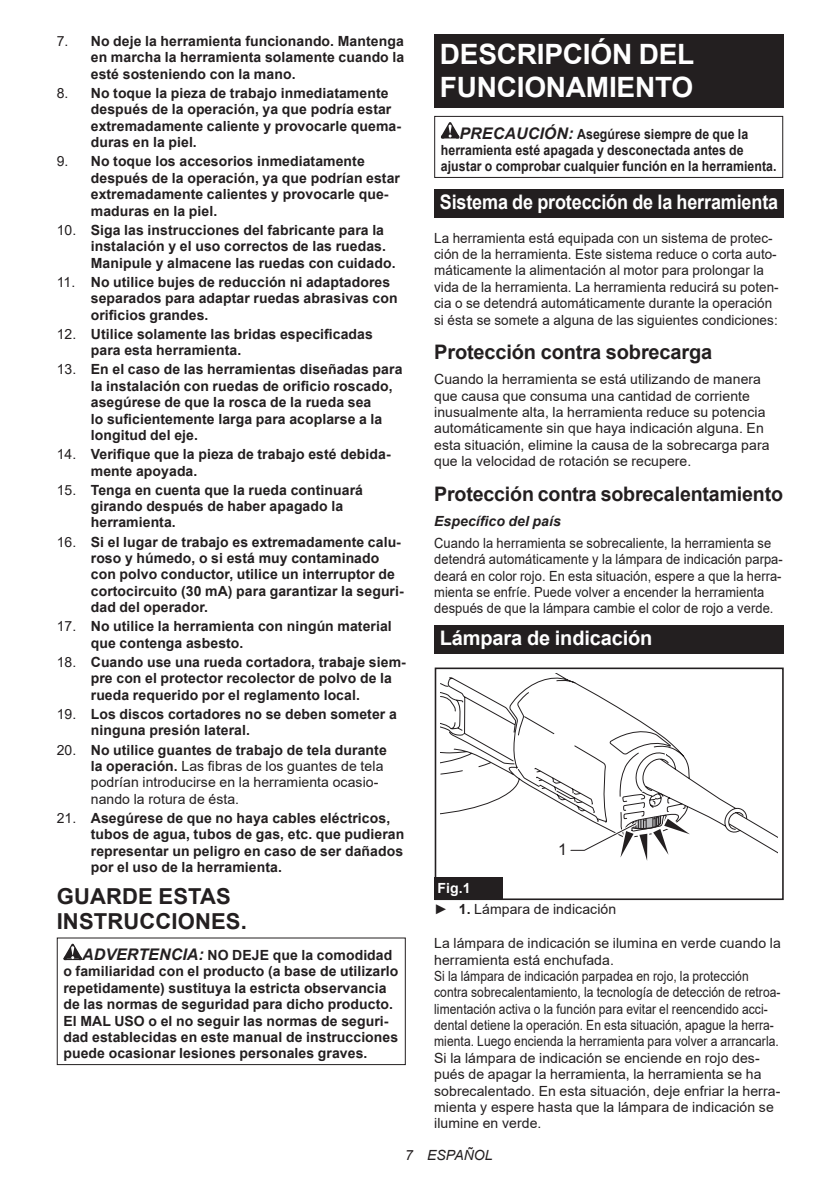
<style>
.page{position:relative;width:840px;height:1191px;background:#fff}
.page>*{position:absolute;margin:0;border:0;box-sizing:border-box;transform-origin:0 0}
.t1{font:700 28px/32.8px "Arial";letter-spacing:-.01em;color:#fff}
.t2{font:700 22px/25.8px "Arial";letter-spacing:.005em;color:#231f20}
.t3{font:700 20px "Arial";letter-spacing:-.01em;color:#231f20}
.t4{font:700 20px "Arial";letter-spacing:-.01em;color:#fff;scale:.9 1}
.t5{font:700 20px "Arial";letter-spacing:-.01em;color:#fff}
.t6{font:16px "Arial";color:#231f20}
.t7{font:700 14px/16.4px "Arial";letter-spacing:.005em;color:#231f20}
.t8{font:14px/16.4px "Arial";letter-spacing:.005em;color:#231f20}
.t9{font:14px/16.4px "Arial";letter-spacing:.005em;color:#231f20;scale:.96 1}
.t10{font:14px/16.4px "Arial";letter-spacing:.005em;color:#231f20;scale:.92 1}
.t11{font:700 14px/16.4px "Arial";letter-spacing:.005em;color:#231f20;scale:.88 1}
.t12{font:italic 700 14px "Arial";letter-spacing:.005em;color:#231f20}
.t13{font:italic 14px "Arial";letter-spacing:.005em;color:#231f20}
.s1{font-weight:400}
.s2{font-weight:700}
.s3{font-style:italic;font-size:16px}
.s4{font-weight:700;color:#fff}
</style>
<div class="page">
<svg style="left:63px;top:943px;width:19px;height:17px"></svg>
<div style="left:57px;top:937px;width:348px;height:128px;border:1px solid #231f20"></div>
<div style="left:434px;top:34px;width:348px;height:74px;background:#231f20"></div>
<svg style="left:440px;top:122px;width:19px;height:16px"></svg>
<div style="left:434px;top:116px;width:348px;height:62px;border:1px solid #231f20"></div>
<div style="left:434px;top:189px;width:348px;height:29px;background:#231f20"></div>
<div style="left:434px;top:625px;width:348px;height:28px;background:#231f20"></div>
<svg style="left:440px;top:673px;width:337px;height:180px"></svg>
<div style="left:434px;top:667px;width:349px;height:233px;border:2px solid #231f20"></div>
<svg style="left:536px;top:770px;width:159px;height:91px"></svg>
<div style="left:434px;top:877px;width:68px;height:23px;background:#231f20"></div>
<p class="t7" style="left:91px;top:33px;width:315px;text-align:justify;text-indent:-34px"><span class="s1">7.</span> No deje la herramienta funcionando. Mantenga en marcha la herramienta solamente cuando la esté sosteniendo con la mano.</p>
<p class="t7" style="left:91px;top:85px;width:311px;text-indent:-34px"><span class="s1">8.</span> No toque la pieza de trabajo inmediatamente después de la operación, ya que podría estar extremadamente caliente y provocarle quema&shy;duras en la piel.</p>
<p class="t7" style="left:91px;top:153px;width:310px;text-indent:-34px"><span class="s1">9.</span> No toque los accesorios inmediatamente después de la operación, ya que podrían estar extremadamente calientes y provocarle que&shy;maduras en la piel.</p>
<p class="t7" style="left:91px;top:222px;width:306px;text-indent:-34px"><span class="s1">10.</span> Siga las instrucciones del fabricante para la instalación y el uso correctos de las ruedas.<br>Manipule y almacene las ruedas con cuidado.</p>
<p class="t7" style="left:91px;top:274px;width:308px;text-indent:-34px"><span class="s1">11.</span> No utilice bujes de reducción ni adaptadores separados para adaptar ruedas abrasivas con orificios grandes.</p>
<p class="t7" style="left:91px;top:326px;width:283px;text-indent:-34px"><span class="s1">12.</span> Utilice solamente las bridas especificadas para esta herramienta.</p>
<p class="t7" style="left:91px;top:361px;width:313px;text-indent:-34px"><span class="s1">13.</span> En el caso de las herramientas diseñadas para la instalación con ruedas de orificio roscado, asegúrese de que la rosca de la rueda sea<br>lo suficientemente larga para acoplarse a la longitud del eje.</p>
<p class="t7" style="left:91px;top:446px;width:301px;text-indent:-34px"><span class="s1">14.</span> Verifique que la pieza de trabajo esté debida&shy;mente apoyada.</p>
<p class="t7" style="left:91px;top:482px;width:273px;text-indent:-34px"><span class="s1">15.</span> Tenga en cuenta que la rueda continuará girando después de haber apagado la herramienta.</p>
<p class="t7" style="left:91px;top:534px;width:314px;text-indent:-34px"><span class="s1">16.</span> Si el lugar de trabajo es extremadamente calu&shy;roso y húmedo, o si está muy contaminado con polvo conductor, utilice un interruptor de cortocircuito (30 mA) para garantizar la seguri&shy;dad del operador.</p>
<p class="t7" style="left:91px;top:618px;width:302px;text-indent:-34px"><span class="s1">17.</span> No utilice la herramienta con ningún material que contenga asbesto.</p>
<p class="t7" style="left:91px;top:654px;width:316px;text-indent:-34px"><span class="s1">18.</span> Cuando use una rueda cortadora, trabaje siem&shy;pre con el protector recolector de polvo de la rueda requerido por el reglamento local.</p>
<p class="t7" style="left:91px;top:706px;width:307px;text-indent:-34px"><span class="s1">19.</span> Los discos cortadores no se deben someter a ninguna presión lateral.</p>
<p class="t8" style="left:91px;top:741px;width:297px;text-indent:-34px">20. <span class="s2">No utilice guantes de trabajo de tela durante la operación.</span> Las fibras de los guantes de tela podrían introducirse en la herramienta ocasio&shy;nando la rotura de ésta.</p>
<p class="t7" style="left:91px;top:810px;width:315px;text-indent:-34px"><span class="s1">21.</span> Asegúrese de que no haya cables eléctricos, tubos de agua, tubos de gas, etc. que pudieran representar un peligro en caso de ser dañados por el uso de la herramienta.</p>
<h2 class="t2" style="left:57px;top:883px;width:191px">GUARDE ESTAS<br>INSTRUCCIONES.</h2>
<p class="t7" style="left:63px;top:947px;width:336px;text-indent:19px"><span class="s3">ADVERTENCIA:</span> NO DEJE que la comodidad o familiaridad con el producto (a base de utilizarlo repetidamente) sustituya la estricta observancia de las normas de seguridad para dicho producto.<br>El MAL USO o el no seguir las normas de seguri&shy;dad establecidas en este manual de instrucciones puede ocasionar lesiones personales graves.</p>
<h1 class="t1" style="left:439px;top:38px;width:256px">DESCRIPCIÓN DEL<br>FUNCIONAMIENTO</h1>
<p class="t11" style="left:440px;top:125px;width:383px;text-indent:19px"><span class="s3">PRECAUCIÓN:</span> Asegúrese siempre de que la herramienta esté apagada y desconectada antes de ajustar o comprobar cualquier función en la herramienta.</p>
<h3 class="t4" style="left:439px;top:188px;width:377px">Sistema de protección de la herramienta</h3>
<p class="t9" style="left:434px;top:229px;width:360px">La herramienta está equipada con un sistema de protec&shy;ción de la herramienta. Este sistema reduce o corta auto&shy;máticamente la alimentación al motor para prolongar la vida de la herramienta. La herramienta reducirá su poten&shy;cia o se detendrá automáticamente durante la operación si ésta se somete a alguna de las siguientes condiciones:</p>
<h3 class="t3" style="left:434px;top:338px;width:279px">Protección contra sobrecarga</h3>
<p class="t8" style="left:434px;top:371px;width:337px">Cuando la herramienta se está utilizando de manera que causa que consuma una cantidad de corriente inusualmente alta, la herramienta reduce su potencia automáticamente sin que haya indicación alguna. En esta situación, elimine la causa de la sobrecarga para que la velocidad de rotación se recupere.</p>
<h3 class="t3" style="left:434px;top:480px;width:350px">Protección contra sobrecalentamiento</h3>
<p class="t12" style="left:434px;top:511px;width:128px">Específico del país</p>
<p class="t10" style="left:434px;top:534px;width:380px">Cuando la herramienta se sobrecaliente, la herramienta se detendrá automáticamente y la lámpara de indicación parpa&shy;deará en color rojo. En esta situación, espere a que la herra&shy;mienta se enfríe. Puede volver a encender la herramienta después de que la lámpara cambie el color de rojo a verde.</p>
<h3 class="t5" style="left:439px;top:623px;width:214px">Lámpara de indicación</h3>
<p class="t6" style="left:557px;top:838px;width:10px">1</p>
<p class="t8" style="left:434px;top:878px;width:183px;line-height:20.2px"><span class="s4">Fig.1<br></span>► <span class="s2">1.</span> Lámpara de indicación</p>
<p class="t8" style="left:434px;top:935px;width:348px">La lámpara de indicación se ilumina en verde cuando la herramienta está enchufada.<br>Si la lámpara de indicación parpadea en rojo, la protección contra sobrecalentamiento, la tecnología de detección de retroa&shy;limentación activa o la función para evitar el reencendido acci&shy;dental detiene la operación. En esta situación, apague la herra&shy;mienta. Luego encienda la herramienta para volver a arrancarla.<br>Si la lámpara de indicación se enciende en rojo des&shy;pués de apagar la herramienta, la herramienta se ha sobrecalentado. En esta situación, deje enfriar la herra&shy;mienta y espere hasta que la lámpara de indicación se ilumine en verde.</p>
<p class="t13" style="left:405px;top:1146px;width:89px">7 ESPAÑOL</p>
</div>
